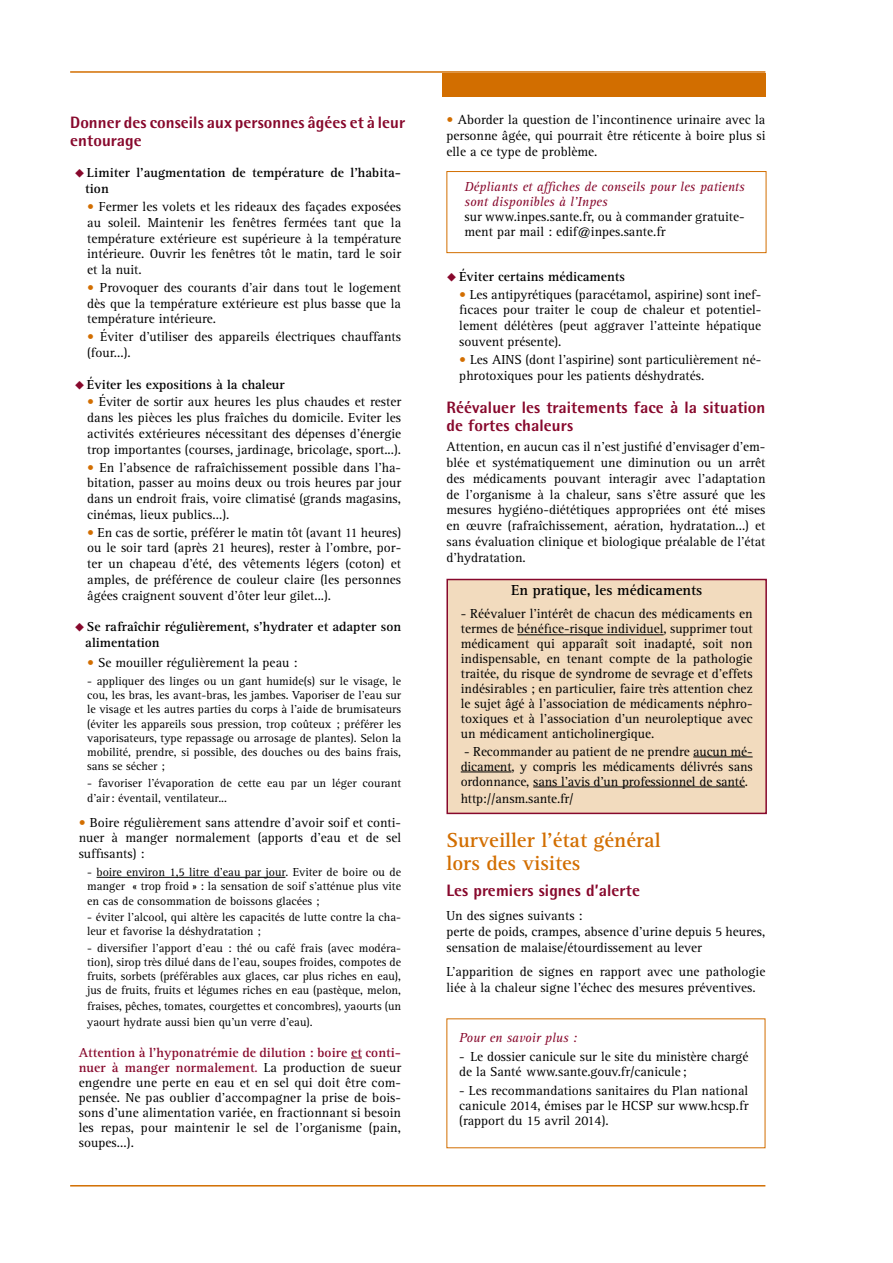
<style>
.page{position:relative;width:893px;height:1263px;background:#fff}
.page>*{position:absolute;margin:0;border:0;box-sizing:border-box;transform-origin:0 0}
.t1{font:700 21px/22.5px "Rotis Serif Std";color:#d26e00}
.t2{font:800 16.5px/18px "Rotis Semi Sans";letter-spacing:.005em;color:#87082c}
.t3{font:700 15px "Rotis Serif Std";color:#000}
.t4{font:13.5px/15.8px "Rotis Serif Std";color:#000;text-align:justify}
.t5{font:700 13.5px/15.8px "Rotis Serif Std";color:#000}
.t6{font:italic 13.5px/15px "Rotis Serif Std";color:#87082c}
.t7{font:12px/14.2px "Rotis Serif Std";color:#000;text-align:justify}
.s1{color:#87082c}
.s2{color:#d26e00}
.s3{font-weight:700;color:#87082c}
</style>
<div class="page">
<div style="left:447px;top:579px;width:319px;height:234px;background:#f2dbbe"></div>
<hr style="left:517px;top:634px;width:147px;height:1px;background:#000">
<hr style="left:693px;top:757px;width:60px;height:1px;background:#000">
<hr style="left:461px;top:772px;width:50px;height:1px;background:#000">
<hr style="left:533px;top:787px;width:212px;height:1px;background:#000">
<div style="left:446px;top:579px;width:321px;height:235px;border:2px solid #87082c"></div>
<hr style="left:70px;top:1185px;width:695px;height:1px;background:#d26e00">
<hr style="left:70px;top:71px;width:695px;height:2px;background:#d26e00">
<div style="left:442px;top:73px;width:323px;height:24px;background:#d26e00"></div>
<hr style="left:97px;top:877px;width:188px;height:1px;background:#000">
<div style="left:446px;top:171px;width:320px;height:82px;border:1px solid #d26e00"></div>
<p class="t2" style="left:70px;top:113px;width:337px">Donner des conseils aux personnes âgées et à leur entourage</p>
<p class="t5" style="left:85px;top:165px;width:317px;text-indent:-11px"><span class="s1">◆</span> Limiter l’augmentation de température de l’habita&shy;tion</p>
<p class="t4" style="left:87px;top:199px;width:315px"><span class="s2">•</span> Fermer les volets et les rideaux des façades exposées au soleil. Maintenir les fenêtres fermées tant que la température extérieure est supérieure à la température intérieure. Ouvrir les fenêtres tôt le matin, tard le soir et la nuit.</p>
<p class="t4" style="left:87px;top:280px;width:315px"><span class="s2">•</span> Provoquer des courants d’air dans tout le logement dès que la température extérieure est plus basse que la température intérieure.</p>
<p class="t4" style="left:87px;top:329px;width:315px"><span class="s2">•</span> Éviter d’utiliser des appareils électriques chauffants (four...).</p>
<p class="t5" style="left:74px;top:376px;width:212px"><span class="s1">◆</span> Éviter les expositions à la chaleur</p>
<p class="t4" style="left:87px;top:394px;width:315px"><span class="s2">•</span> Éviter de sortir aux heures les plus chaudes et rester dans les pièces les plus fraîches du domicile. Eviter les activités extérieures nécessitant des dépenses d’énergie trop importantes (courses, jardinage, bricolage, sport...).</p>
<p class="t4" style="left:87px;top:460px;width:315px"><span class="s2">•</span> En l’absence de rafraîchissement possible dans l’ha&shy;bitation, passer au moins deux ou trois heures par jour dans un endroit frais, voire climatisé (grands magasins, cinémas, lieux publics...).</p>
<p class="t4" style="left:87px;top:525px;width:315px"><span class="s2">•</span> En cas de sortie, préférer le matin tôt (avant 11 heures) ou le soir tard (après 21 heures), rester à l’ombre, por&shy;ter un chapeau d’été, des vêtements légers (coton) et amples, de préférence de couleur claire (les personnes âgées craignent souvent d’ôter leur gilet...).</p>
<p class="t5" style="left:85px;top:619px;width:317px;text-indent:-11px"><span class="s1">◆</span> Se rafraîchir régulièrement, s’hydrater et adapter son alimentation</p>
<p class="t4" style="left:87px;top:655px;width:212px"><span class="s2">•</span> Se mouiller régulièrement la peau :</p>
<p class="t7" style="left:87px;top:674px;width:315px">- appliquer des linges ou un gant humide(s) sur le visage, le cou, les bras, les avant-bras, les jambes. Vaporiser de l’eau sur le visage et les autres parties du corps à l’aide de brumisateurs (éviter les appareils sous pression, trop coûteux ; préférer les vaporisateurs, type repassage ou arrosage de plantes). Selon la mobilité, prendre, si possible, des douches ou des bains frais, sans se sécher ;</p>
<p class="t7" style="left:87px;top:775px;width:315px;line-height:15.8px">- favoriser l’évaporation de cette eau par un léger courant d’air: éventail, ventilateur...</p>
<p class="t4" style="left:79px;top:815px;width:324px"><span class="s2">•</span> Boire régulièrement sans attendre d’avoir soif et conti&shy;nuer à manger normalement (apports d’eau et de sel suffisants) :</p>
<p class="t7" style="left:87px;top:865px;width:315px">- boire environ 1,5 litre d’eau par jour. Eviter de boire ou de manger « trop froid » : la sensation de soif s’atténue plus vite en cas de consommation de boissons glacées ;</p>
<p class="t7" style="left:87px;top:910px;width:315px">- éviter l’alcool, qui altère les capacités de lutte contre la cha&shy;leur et favorise la déshydratation ;</p>
<p class="t7" style="left:87px;top:941px;width:315px">- diversifier l’apport d’eau : thé ou café frais (avec modéra&shy;tion), sirop très dilué dans de l’eau, soupes froides, compotes de fruits, sorbets (préférables aux glaces, car plus riches en eau), jus de fruits, fruits et légumes riches en eau (pastèque, melon,</p>
<p class="t7" style="left:87px;top:998px;width:315px;line-height:15.8px">fraises, pêches, tomates, courgettes et concombres), yaourts (un yaourt hydrate aussi bien qu’un verre d’eau).</p>
<p class="t4" style="left:79px;top:1045px;width:324px;line-height:15px"><span class="s3">Attention à l’hyponatrémie de dilution : boire et conti&shy;nuer à manger normalement</span><span class="s1">.</span> La production de sueur engendre une perte en eau et en sel qui doit être com&shy;pensée. Ne pas oublier d’accompagner la prise de bois&shy;sons d’une alimentation variée, en fractionnant si besoin les repas, pour maintenir le sel de l’organisme (pain, soupes...).</p>
<p class="t4" style="left:447px;top:112px;width:320px"><span class="s2">•</span> Aborder la question de l’incontinence urinaire avec la personne âgée, qui pourrait être réticente à boire plus si elle a ce type de problème.</p>
<p class="t6" style="left:464px;top:179px;width:282px">Dépliants et affiches de conseils pour les patients sont disponibles à l’Inpes</p>
<p class="t4" style="left:464px;top:209px;width:282px;line-height:15px">sur www.inpes.sante.fr, ou à commander gratuite&shy;ment par mail : edif@inpes.sante.fr</p>
<p class="t5" style="left:447px;top:269px;width:180px"><span class="s1">◆</span> Éviter certains médicaments</p>
<p class="t4" style="left:459px;top:287px;width:303px"><span class="s2">•</span> Les antipyrétiques (paracétamol, aspirine) sont inef&shy;ficaces pour traiter le coup de chaleur et potentiel&shy;lement délétères (peut aggraver l’atteinte hépatique souvent présente).</p>
<p class="t4" style="left:459px;top:352px;width:303px"><span class="s2">•</span> Les AINS (dont l’aspirine) sont particulièrement né&shy;phrotoxiques pour les patients déshydratés.</p>
<p class="t2" style="left:447px;top:398px;width:320px">Réévaluer les traitements face à la situation de fortes chaleurs</p>
<p class="t4" style="left:447px;top:439px;width:320px">Attention, en aucun cas il n’est justifié d’envisager d’em&shy;blée et systématiquement une diminution ou un arrêt des médicaments pouvant interagir avec l’adaptation de l’organisme à la chaleur, sans s’être assuré que les mesures hygiéno-diététiques appropriées ont été mises en œuvre (rafraîchissement, aération, hydratation...) et sans évaluation clinique et biologique préalable de l’état d’hydratation.</p>
<p class="t3" style="left:511px;top:581px;width:193px">En pratique, les médicaments</p>
<p class="t4" style="left:461px;top:607px;width:293px;line-height:15px">- Réévaluer l’intérêt de chacun des médicaments en termes de bénéfice-risque individuel, supprimer tout médicament qui apparaît soit inadapté, soit non indispensable, en tenant compte de la pathologie traitée, du risque de syndrome de sevrage et d’effets indésirables ; en particulier, faire très attention chez le sujet âgé à l’association de médicaments néphro&shy;toxiques et à l’association d’un neuroleptique avec un médicament anticholinergique.</p>
<p class="t4" style="left:461px;top:744px;width:293px;line-height:15px">- Recommander au patient de ne prendre aucun mé&shy;dicament, y compris les médicaments délivrés sans ordonnance, sans l’avis d’un professionnel de santé.</p>
<p class="t4" style="left:461px;top:791px;width:114px">http://ansm.sante.fr/</p>
<h1 class="t1" style="left:446px;top:829px;width:216px">Surveiller l’état général lors des visites</h1>
<p class="t2" style="left:446px;top:881px;width:195px">Les premiers signes d’alerte</p>
<p class="t4" style="left:446px;top:908px;width:320px;text-align:left">Un des signes suivants :<br>perte de poids, crampes, absence d’urine depuis 5 heures, sensation de malaise/étourdissement au lever</p>
<p class="t4" style="left:446px;top:964px;width:320px">L’apparition de signes en rapport avec une pathologie liée à la chaleur signe l’échec des mesures préventives.</p>
<p class="t6" style="left:459px;top:1030px;width:119px">Pour en savoir plus :</p>
<p class="t4" style="left:459px;top:1049px;width:291px;line-height:15px">- Le dossier canicule sur le site du ministère chargé de la Santé www.sante.gouv.fr/canicule ;</p>
<p class="t4" style="left:459px;top:1083px;width:291px;line-height:15px">- Les recommandations sanitaires du Plan national canicule 2014, émises par le HCSP sur www.hcsp.fr (rapport du 15 avril 2014).</p>
</div>
